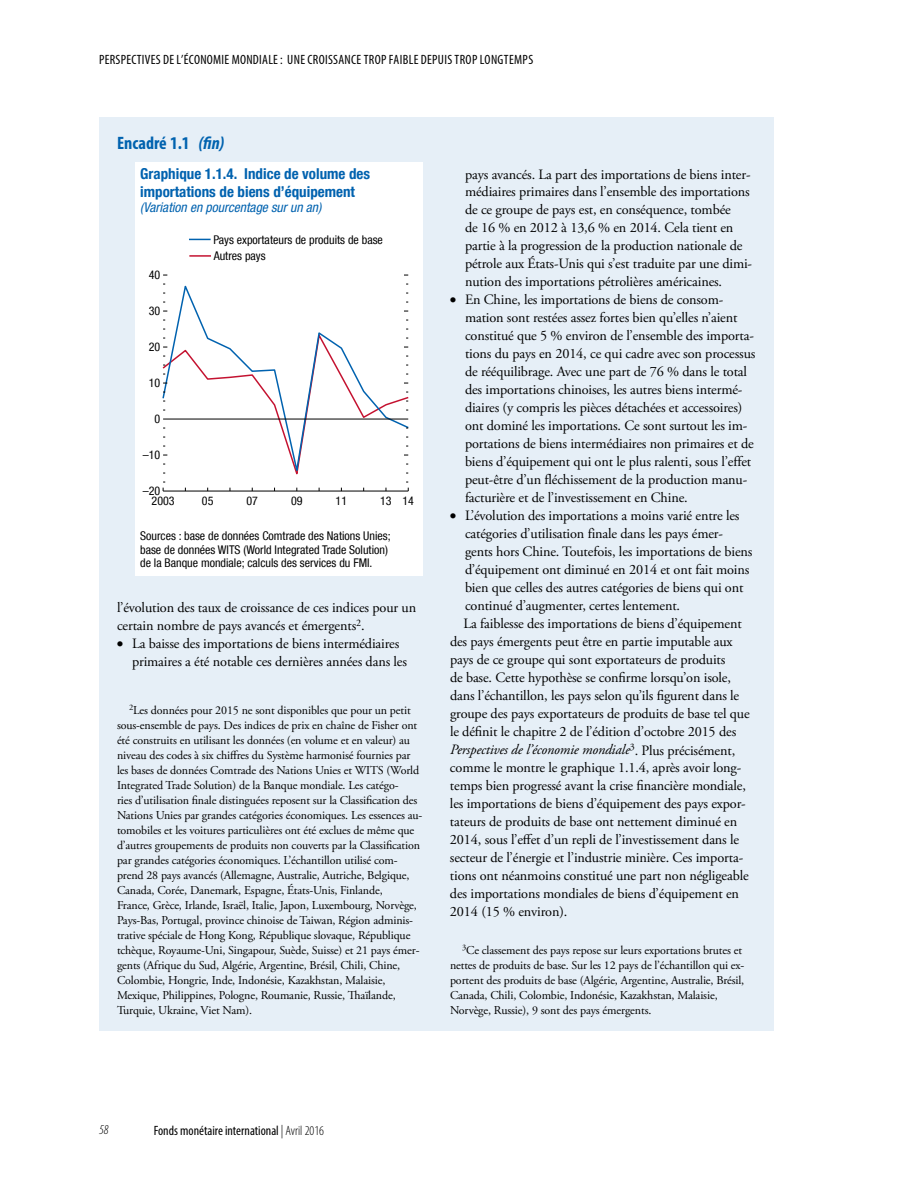
<style>
.page{position:relative;width:918px;height:1188px;background:#fff}
.page>*{position:absolute;margin:0;border:0;box-sizing:border-box;transform-origin:0 0}
.t1{font:700 condensed 18px "Myriad Pro";color:#0062af}
.t2{font:700 condensed 15px/18px "Helvetica Neue LT Com";color:#0062af}
.t3{font:14.25px/18px "Adobe Garamond Pro";letter-spacing:-.01em;color:#000}
.t4{font:italic 14.25px "Adobe Garamond Pro";letter-spacing:-.01em;color:#000}
.t5{font:condensed 13.5px "Myriad Pro";letter-spacing:.02em;color:#000}
.t6{font:condensed 13.5px "Myriad Pro";color:#000}
.t7{font:italic condensed 13.5px "Helvetica Neue LT Com";color:#0062af}
.t8{font:italic 300 condensed 13.5px "Myriad Pro";color:#000}
.t9{font:12px/15px "Adobe Garamond Pro";letter-spacing:-.01em;color:#000}
.t10{font:condensed 12px/13.5px "Helvetica Neue LT Com";color:#000}
.s1{font-style:italic}
.s2{font-style:normal}
.s3{font-weight:300}
</style>
<div class="page">
<div style="left:99px;top:117px;width:675px;height:913px;background:#e6eff7"></div>
<div style="left:135px;top:162px;width:287px;height:414px;background:#fff"></div>
<svg style="left:163px;top:283px;width:246px;height:46px"></svg>
<hr style="left:163px;top:491px;width:245px;height:1px;background:#000">
<svg style="left:162px;top:329px;width:247px;height:162px"></svg>
<svg style="left:189px;top:239px;width:22px;height:1px"></svg>
<hr style="left:189px;top:255px;width:22px;height:2px;background:#c41230">
<p class="t5" style="left:99px;top:51px;width:215px">PERSPECTIVES DE L’ÉCONOMIE MONDIALE : UNE CROISSANCE</p>
<p class="t5" style="left:364px;top:51px;width:7px">TROP</p>
<p class="t5" style="left:389px;top:51px;width:38px">FAIBLEDEPUIS</p>
<p class="t5" style="left:455px;top:51px;width:7px">TROP</p>
<p class="t5" style="left:480px;top:51px;width:31px">LONGTEMPS</p>
<p class="t1" style="left:117px;top:131px;width:109px">Encadré 1.1 <span class="s1">(fin)</span></p>
<p class="t2" style="left:140px;top:165px;width:232px">Graphique 1.1.4. Indice de volume des importations de biens d’équipement</p>
<p class="t7" style="left:140px;top:199px;width:183px">(Variation en pourcentage sur un an)</p>
<p class="t10" style="left:149px;top:268px;width:13px">40</p>
<p class="t10" style="left:149px;top:304px;width:13px">30</p>
<p class="t10" style="left:149px;top:340px;width:13px">20</p>
<p class="t10" style="left:149px;top:376px;width:13px">10</p>
<p class="t10" style="left:155px;top:412px;width:7px">0</p>
<p class="t10" style="left:143px;top:448px;width:19px">–10</p>
<p class="t10" style="left:213px;top:231px;width:171px;line-height:16.5px">Pays exportateurs de produits de base<br>Autres pays</p>
<p class="t10" style="left:143px;top:484px;width:19px">–20</p>
<p class="t10" style="left:152px;top:493px;width:25px">2003</p>
<p class="t10" style="left:202px;top:493px;width:13px">05</p>
<p class="t10" style="left:246px;top:493px;width:13px">07</p>
<p class="t10" style="left:291px;top:493px;width:13px">09</p>
<p class="t10" style="left:336px;top:493px;width:13px">11</p>
<p class="t10" style="left:380px;top:493px;width:35px">13 14</p>
<p class="t10" style="left:140px;top:529px;width:252px">Sources : base de données Comtrade des Nations Unies; base de données WITS (World Integrated Trade Solution) de la Banque mondiale; calculs des services du FMI.</p>
<p class="t3" style="left:117px;top:599px;width:301px">l’évolution des taux de croissance de ces indices pour un certain nombre de pays avancés et émergents<sup>2</sup>.</p>
<p class="t3" style="left:132px;top:635px;width:277px;text-indent:-15px">• La baisse des importations de biens intermédiaires primaires a été notable ces dernières années dans les</p>
<p class="t9" style="left:117px;top:703px;width:307px;text-indent:12px"><sup>2</sup>Les données pour 2015 ne sont disponibles que pour un petit sous-ensemble de pays. Des indices de prix en chaîne de Fisher ont été construits en utilisant les données (en volume et en valeur) au niveau des codes à six chiffres du Système harmonisé fournies par les bases de données Comtrade des Nations Unies et WITS (World Integrated Trade Solution) de la Banque mondiale. Les catégo-<br>ries d’utilisation finale distinguées reposent sur la Classification des Nations Unies par grandes catégories économiques. Les essences au&shy;tomobiles et les voitures particulières ont été exclues de même que d’autres groupements de produits non couverts par la Classification par grandes catégories économiques. L’échantillon utilisé com&shy;prend 28 pays avancés (Allemagne, Australie, Autriche, Belgique, Canada, Corée, Danemark, Espagne, États-Unis, Finlande,<br>France, Grèce, Irlande, Israël, Italie, Japon, Luxembourg, Norvège, Pays-Bas, Portugal, province chinoise de Taiwan, Région adminis&shy;trative spéciale de Hong Kong, République slovaque, République tchèque, Royaume-Uni, Singapour, Suède, Suisse) et 21 pays émer&shy;gents (Afrique du Sud, Algérie, Argentine, Brésil, Chili, Chine, Colombie, Hongrie, Inde, Indonésie, Kazakhstan, Malaisie, Mexique, Philippines, Pologne, Roumanie, Russie, Thaïlande, Turquie, Ukraine, Viet Nam).</p>
<p class="t3" style="left:465px;top:165px;width:289px">pays avancés. La part des importations de biens inter&shy;médiaires primaires dans l’ensemble des importations de ce groupe de pays est, en conséquence, tombée<br>de 16 % en 2012 à 13,6 % en 2014. Cela tient en partie à la progression de la production nationale de pétrole aux États-Unis qui s’est traduite par une dimi&shy;nution des importations pétrolières américaines.</p>
<p class="t3" style="left:465px;top:291px;width:292px;text-indent:-15px">• En Chine, les importations de biens de consom&shy;mation sont restées assez fortes bien qu’elles n’aient constitué que 5 % environ de l’ensemble des importa&shy;tions du pays en 2014, ce qui cadre avec son processus de rééquilibrage. Avec une part de 76 % dans le total des importations chinoises, les autres biens intermé&shy;diaires (y compris les pièces détachées et accessoires) ont dominé les importations. Ce sont surtout les im&shy;portations de biens intermédiaires non primaires et de biens d’équipement qui ont le plus ralenti, sous l’effet peut-être d’un fléchissement de la production manu&shy;facturière et de l’investissement en Chine.</p>
<p class="t3" style="left:450px;top:507px;width:291px">• L’évolution des importations a moins varié entre les</p>
<p class="t3" style="left:465px;top:525px;width:260px">catégories d’utilisation finale dans les pays émer-</p>
<p class="t3" style="left:465px;top:543px;width:289px">gents hors Chine. Toutefois, les importations de biens</p>
<p class="t3" style="left:465px;top:561px;width:286px">d’équipement ont diminué en 2014 et ont fait moins</p>
<p class="t3" style="left:465px;top:579px;width:280px">bien que celles des autres catégories de biens qui ont</p>
<p class="t3" style="left:465px;top:597px;width:217px">continué d’augmenter, certes lentement.</p>
<p class="t3" style="left:464px;top:615px;width:280px">La faiblesse des importations de biens d’équipement</p>
<p class="t3" style="left:450px;top:633px;width:284px">des pays émergents peut être en partie imputable aux</p>
<p class="t3" style="left:450px;top:651px;width:277px">pays de ce groupe qui sont exportateurs de produits</p>
<p class="t3" style="left:450px;top:669px;width:283px">de base. Cette hypothèse se confirme lorsqu’on isole,</p>
<p class="t3" style="left:450px;top:687px;width:291px">dans l’échantillon, les pays selon qu’ils figurent dans le</p>
<p class="t3" style="left:450px;top:705px;width:301px">groupe des pays exportateurs de produits de base tel que</p>
<p class="t3" style="left:450px;top:723px;width:288px">le définit le chapitre 2 de l’édition d’octobre 2015 des</p>
<p class="t4" style="left:450px;top:741px;width:287px">Perspectives de l’économie mondiale<sup>3</sup><span class="s2">. Plus précisément,</span></p>
<p class="t3" style="left:450px;top:759px;width:293px">comme le montre le graphique 1.1.4, après avoir long-</p>
<p class="t3" style="left:450px;top:777px;width:297px">temps bien progressé avant la crise financière mondiale,</p>
<p class="t3" style="left:450px;top:795px;width:297px">les importations de biens d’équipement des pays expor-</p>
<p class="t3" style="left:450px;top:813px;width:289px">tateurs de produits de base ont nettement diminué en</p>
<p class="t3" style="left:450px;top:831px;width:291px">2014, sous l’effet d’un repli de l’investissement dans le</p>
<p class="t3" style="left:450px;top:849px;width:295px">secteur de l’énergie et l’industrie minière. Ces importa-</p>
<p class="t3" style="left:450px;top:867px;width:300px">tions ont néanmoins constitué une part non négligeable</p>
<p class="t3" style="left:450px;top:885px;width:291px">des importations mondiales de biens d’équipement en</p>
<p class="t3" style="left:450px;top:903px;width:119px">2014 (15 % environ).</p>
<p class="t9" style="left:450px;top:943px;width:296px;text-indent:12px"><sup>3</sup>Ce classement des pays repose sur leurs exportations brutes et nettes de produits de base. Sur les 12 pays de l’échantillon qui ex&shy;portent des produits de base (Algérie, Argentine, Australie, Brésil, Canada, Chili, Colombie, Indonésie, Kazakhstan, Malaisie, Norvège, Russie), 9 sont des pays émergents.</p>
<p class="t8" style="left:99px;top:1122px;width:11px">58</p>
<p class="t6" style="left:154px;top:1122px;width:172px">FONDS MONÉTAIRE INTERNATIONAL <span class="s3">| Avril 2016</span></p>
</div>
